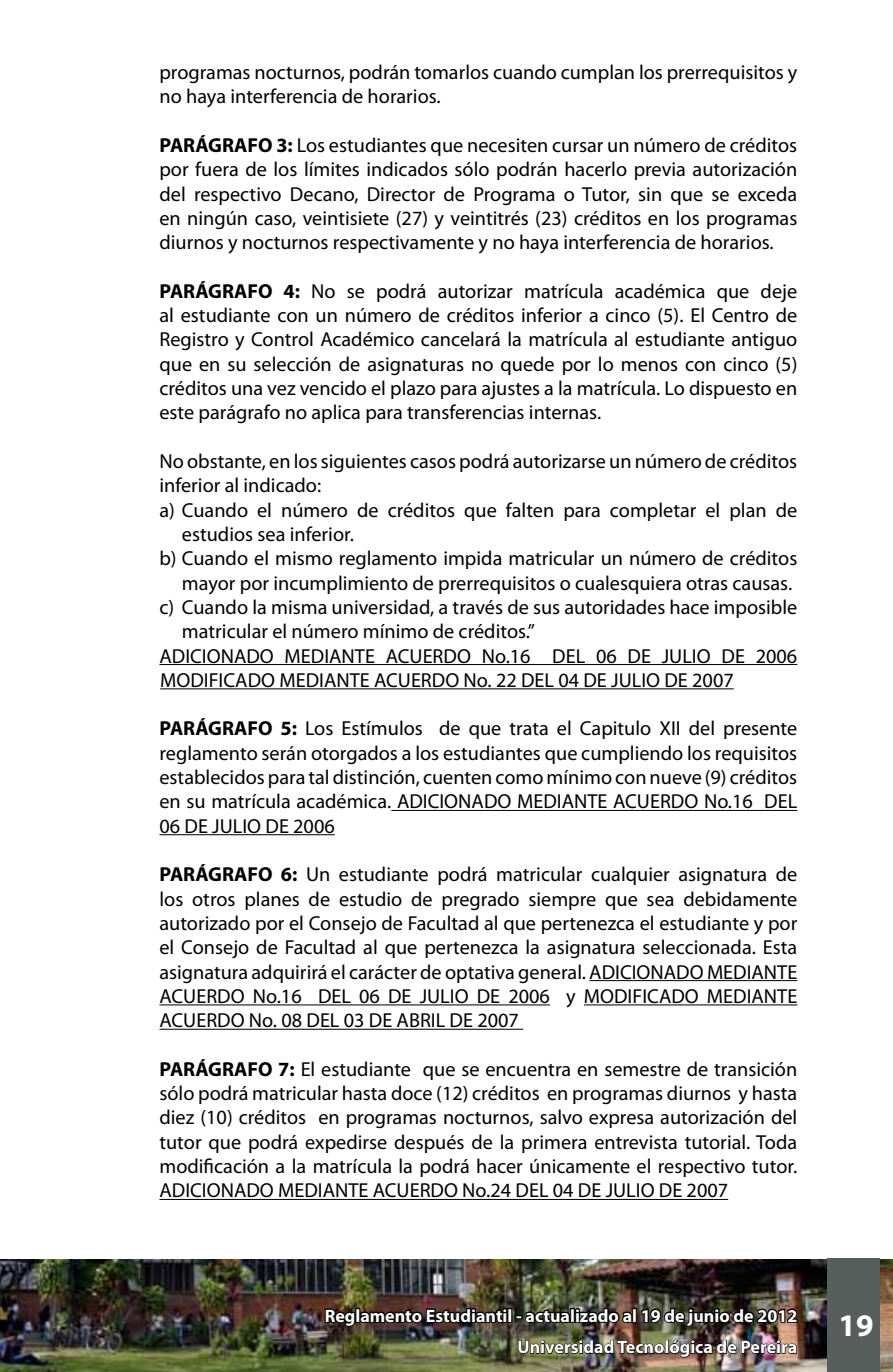
<style>
.page{position:relative;width:893px;height:1372px;background:#fff}
.page>*{position:absolute;margin:0;border:0;box-sizing:border-box;transform-origin:0 0}
.t1{font:700 31.5px "Myriad Pro";color:#fff}
.t2{font:20.25px/24.3px "Myriad Pro";color:#000;text-align:justify}
.t3{font:700 18px/31.5px "Myriad Pro";color:#fff;text-align:right}
.s1{font-weight:700}
</style>
<div class="page">
<img style="left:0;top:1259px;width:893px;height:112px">
<div style="left:827px;top:1258px;width:52px;height:113px;background:#585e5c"></div>
<img style="left:324px;top:1275px;width:184px;height:83px">
<div style="left:507px;top:1307px;width:5px;height:15px;border:2px solid #000"></div>
<img style="left:516px;top:1275px;width:283px;height:92px">
<hr style="left:159px;top:664px;width:638px;height:1px;background:#000">
<hr style="left:160px;top:688px;width:574px;height:1px;background:#000">
<hr style="left:391px;top:809px;width:406px;height:1px;background:#000">
<hr style="left:159px;top:834px;width:176px;height:1px;background:#000">
<hr style="left:589px;top:980px;width:208px;height:1px;background:#000">
<hr style="left:159px;top:1004px;width:391px;height:1px;background:#000">
<hr style="left:584px;top:1004px;width:213px;height:1px;background:#000">
<hr style="left:159px;top:1028px;width:364px;height:1px;background:#000">
<hr style="left:159px;top:1198px;width:569px;height:1px;background:#000">
<p class="t2" style="left:159px;top:60px;width:639px">programas nocturnos, podrán tomarlos cuando cumplan los prerrequisitos y no haya interferencia de horarios.</p>
<p class="t2" style="left:159px;top:133px;width:639px"><span class="s1">PARÁGRAFO 3:</span> Los estudiantes que necesiten cursar un número de créditos por fuera de los límites indicados sólo podrán hacerlo previa autorización del respectivo Decano, Director de Programa o Tutor, sin que se exceda en ningún caso, veintisiete (27) y veintitrés (23) créditos en los programas diurnos y nocturnos respectivamente y no haya interferencia de horarios.</p>
<p class="t2" style="left:159px;top:278px;width:639px"><span class="s1">PARÁGRAFO 4:</span> No se podrá autorizar matrícula académica que deje al estudiante con un número de créditos inferior a cinco (5). El Centro de Registro y Control Académico cancelará la matrícula al estudiante antiguo que en su selección de asignaturas no quede por lo menos con cinco (5) créditos una vez vencido el plazo para ajustes a la matrícula. Lo dispuesto en este parágrafo no aplica para transferencias internas.</p>
<p class="t2" style="left:159px;top:449px;width:639px">No obstante, en los siguientes casos podrá autorizarse un número de créditos</p>
<p class="t2" style="left:159px;top:473px;width:163px">inferior al indicado:</p>
<p class="t2" style="left:159px;top:497px;width:639px">a) Cuando el número de créditos que falten para completar el plan de</p>
<p class="t2" style="left:182px;top:521px;width:173px">estudios sea inferior.</p>
<p class="t2" style="left:159px;top:546px;width:639px">b) Cuando el mismo reglamento impida matricular un número de créditos</p>
<p class="t2" style="left:182px;top:570px;width:612px">mayor por incumplimiento de prerrequisitos o cualesquiera otras causas.</p>
<p class="t2" style="left:159px;top:594px;width:639px">c) Cuando la misma universidad, a través de sus autoridades hace imposible</p>
<p class="t2" style="left:182px;top:619px;width:354px">matricular el número mínimo de créditos.”</p>
<p class="t2" style="left:159px;top:643px;width:639px">ADICIONADO MEDIANTE ACUERDO No.16 DEL 06 DE JULIO DE 2006</p>
<p class="t2" style="left:160px;top:667px;width:575px">MODIFICADO MEDIANTE ACUERDO No. 22 DEL 04 DE JULIO DE 2007</p>
<p class="t2" style="left:159px;top:716px;width:639px"><span class="s1">PARÁGRAFO 5:</span> Los Estímulos de que trata el Capitulo XII del presente reglamento serán otorgados a los estudiantes que cumpliendo los requisitos establecidos para tal distinción, cuenten como mínimo con nueve (9) créditos en su matrícula académica. ADICIONADO MEDIANTE ACUERDO No.16 DEL 06 DE JULIO DE 2006</p>
<p class="t2" style="left:159px;top:862px;width:639px"><span class="s1">PARÁGRAFO 6:</span> Un estudiante podrá matricular cualquier asignatura de los otros planes de estudio de pregrado siempre que sea debidamente autorizado por el Consejo de Facultad al que pertenezca el estudiante y por el Consejo de Facultad al que pertenezca la asignatura seleccionada. Esta asignatura adquirirá el carácter de optativa general. ADICIONADO MEDIANTE ACUERDO No.16 DEL 06 DE JULIO DE 2006 y MODIFICADO MEDIANTE ACUERDO No. 08 DEL 03 DE ABRIL DE 2007</p>
<p class="t2" style="left:159px;top:1056px;width:639px"><span class="s1">PARÁGRAFO 7:</span> El estudiante que se encuentra en semestre de transición sólo podrá matricular hasta doce (12) créditos en programas diurnos y hasta diez (10) créditos en programas nocturnos, salvo expresa autorización del tutor que podrá expedirse después de la primera entrevista tutorial. Toda modificación a la matrícula la podrá hacer únicamente el respectivo tutor.<br>ADICIONADO MEDIANTE ACUERDO No.24 DEL 04 DE JULIO DE 2007</p>
<p class="t3" style="left:325px;top:1299px;width:474px">Reglamento Estudiantil - actualizado al 19 de junio de 2012<br>Universidad Tecnológica de Pereira</p>
<h1 class="t1" style="left:838px;top:1304px;width:36px">19</h1>
</div>
